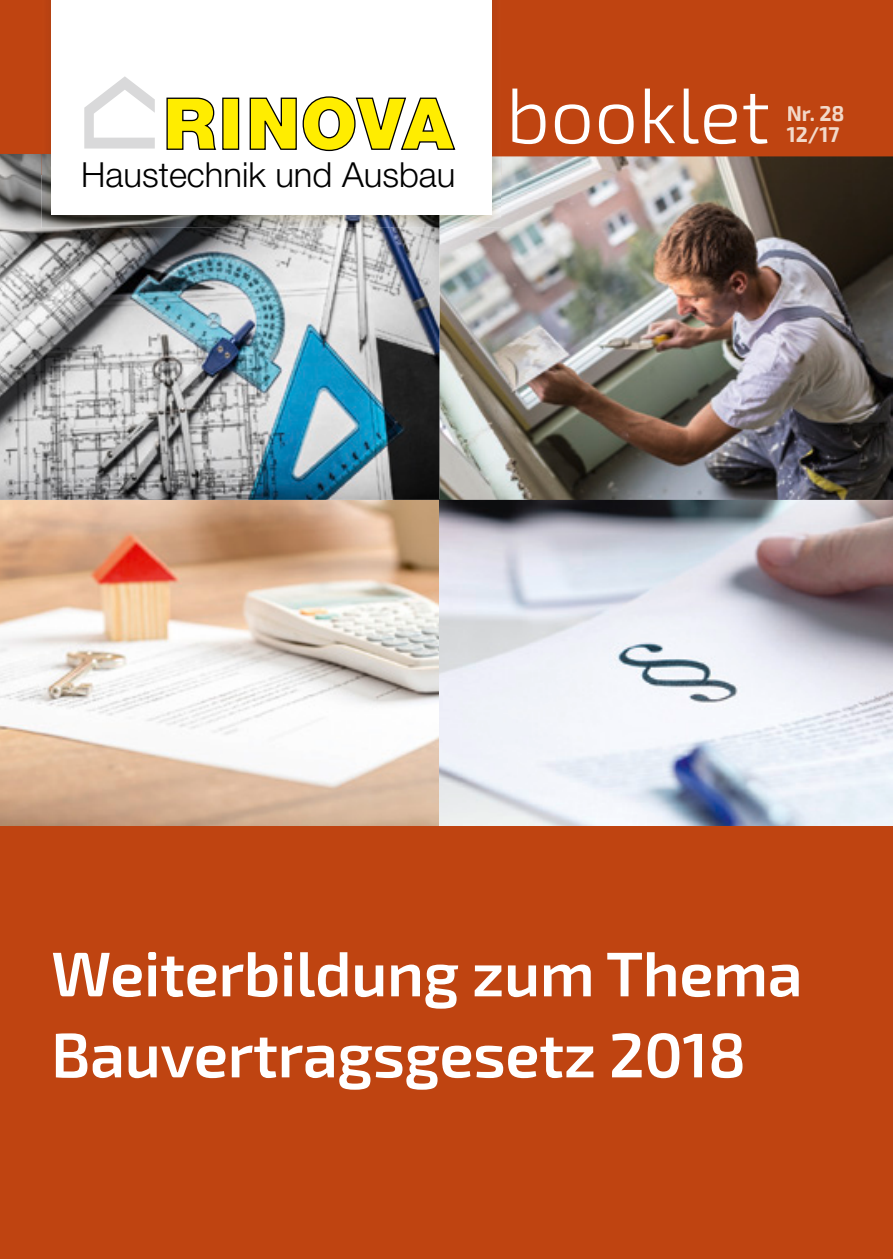
<style>
.page{position:relative;width:893px;height:1259px;background:#fff}
.page>*{position:absolute;margin:0;border:0;box-sizing:border-box;transform-origin:0 0}
.t1{font:300 78px "Exo 2";color:#fff}
.t2{font:600 63px/81px "Exo 2";letter-spacing:-.01em;color:#fff}
.t3{font:300 34.5px "Helvetica Neue LT Std";color:#000}
.t4{font:700 21px/21px "Exo 2";color:#f2d9c9}
</style>
<div class="page">
<div style="left:0;top:0;width:893px;height:174px;background:#bf4411"></div>
<img style="left:0;top:154px;width:440px;height:673px">
<img style="left:440px;top:156px;width:453px;height:671px">
<div style="left:0;top:827px;width:893px;height:432px;background:#bf4411"></div>
<img style="left:42px;top:154px;width:398px;height:74px">
<img style="left:440px;top:156px;width:61px;height:72px">
<div style="left:51px;top:0;width:440px;height:214px;background:#fff"></div>
<svg style="left:84px;top:76px;width:71px;height:72px"></svg>
<svg style="left:166px;top:97px;width:51px;height:53px"></svg>
<div style="left:223px;top:98px;width:16px;height:51px;background:#ffed00"></div>
<div style="left:222px;top:98px;width:17px;height:52px;border:1px solid #000"></div>
<svg style="left:249px;top:96px;width:207px;height:56px"></svg>
<p class="t3" style="left:81px;top:154px;width:376px">Haustechnik und Ausbau</p>
<p class="t1" style="left:506px;top:71px;width:265px">booklet</p>
<p class="t4" style="left:787px;top:104px;width:59px">Nr. 28<br>12/17</p>
<p class="t2" style="left:51px;top:935px;width:753px">Weiterbildung zum Thema<br>Bauvertragsgesetz 2018</p>
</div>
